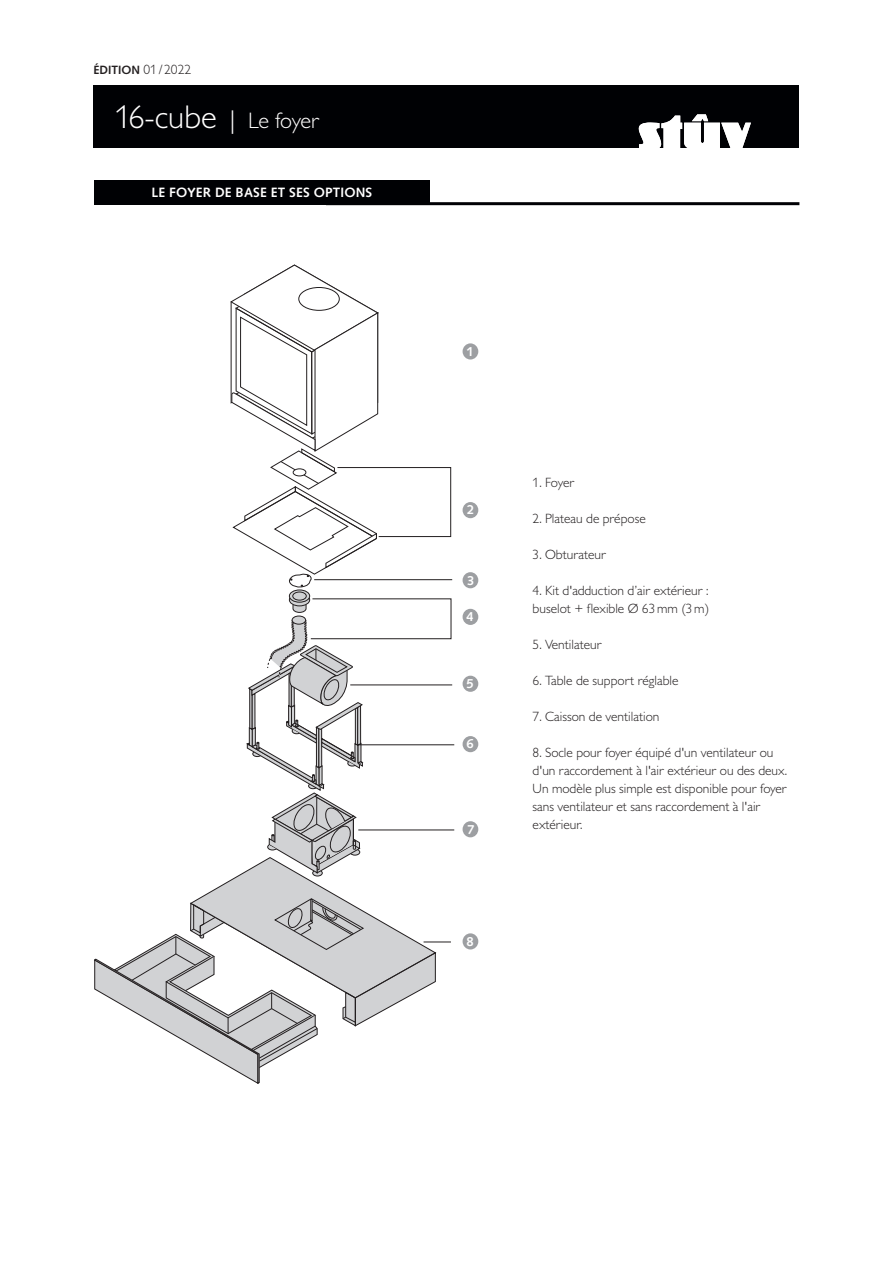
<style>
.page{position:relative;width:893px;height:1263px;background:#fff}
.page>*{position:absolute;margin:0;border:0;box-sizing:border-box;transform-origin:0 0}
.t1{font:300 33px "Gill Sans MT Pro";color:#fff}
.t2{font:300 13.5px/18px "Gill Sans MT Pro";color:#231f20}
.t3{font:700 13.5px "Syntax LT Std";letter-spacing:.01em;color:#fff}
.t4{font:700 13.05px "Syntax LT Std";color:#fff}
.t5{font:700 12px "Syntax LT Std";color:#231f20}
.s1{font-family:"Gill Sans MT Pro";font-weight:300;font-size:13.5px}
.s2{font-size:25.5px}
.s3{font-size:22.5px}
</style>
<div class="page">
<div style="left:94px;top:85px;width:705px;height:63px;background:#000104"></div>
<hr style="left:326px;top:202px;width:473px;height:3px;background:#000104">
<div style="left:94px;top:180px;width:335px;height:25px;background:#000104"></div>
<svg style="left:639px;top:114px;width:112px;height:34px"></svg>
<svg style="left:289px;top:590px;width:21px;height:12px"></svg>
<div style="left:289px;top:590px;width:21px;height:12px;border:1px solid #231f20;border-radius:50%"></div>
<div style="left:293px;top:592px;width:13px;height:8px;background:#d1d2d4;border-radius:50%"></div>
<div style="left:292px;top:592px;width:15px;height:8px;border:1px solid #231f20;border-radius:50%"></div>
<div style="left:463px;top:343px;width:15px;height:16px;background:#9d9fa2;border-radius:50%"></div>
<div style="left:463px;top:502px;width:15px;height:16px;background:#9d9fa2;border-radius:50%"></div>
<div style="left:463px;top:572px;width:15px;height:16px;background:#9d9fa2;border-radius:50%"></div>
<div style="left:463px;top:609px;width:15px;height:16px;background:#9d9fa2;border-radius:50%"></div>
<div style="left:463px;top:676px;width:15px;height:16px;background:#9d9fa2;border-radius:50%"></div>
<div style="left:463px;top:736px;width:15px;height:16px;background:#9d9fa2;border-radius:50%"></div>
<div style="left:463px;top:933px;width:15px;height:16px;background:#9d9fa2;border-radius:50%"></div>
<svg style="left:230px;top:264px;width:221px;height:324px"></svg>
<hr style="left:314px;top:579px;width:138px;height:1px;background:#231f20">
<hr style="left:350px;top:685px;width:102px;height:1px;background:#231f20">
<hr style="left:358px;top:744px;width:96px;height:1px;background:#231f20">
<svg style="left:94px;top:597px;width:357px;height:487px"></svg>
<div style="left:463px;top:821px;width:15px;height:16px;background:#9d9fa2;border-radius:50%"></div>
<hr style="left:358px;top:830px;width:96px;height:1px;background:#231f20">
<p class="t5" style="left:94px;top:63px;width:99px">ÉDITION <span class="s1">01/2022</span></p>
<h1 class="t1" style="left:115px;top:97px;width:206px">16-cube <span class="s2">|</span> <span class="s3">Le foyer</span></h1>
<p class="t3" style="left:152px;top:185px;width:222px">LE FOYER DE BASE ET SES OPTIONS</p>
<p class="t4" style="left:467px;top:344px;width:9px">1</p>
<p class="t4" style="left:467px;top:502px;width:9px">2</p>
<p class="t4" style="left:467px;top:573px;width:9px">3</p>
<p class="t4" style="left:467px;top:609px;width:9px">4</p>
<p class="t4" style="left:467px;top:676px;width:9px">5</p>
<p class="t4" style="left:467px;top:736px;width:9px">6</p>
<p class="t4" style="left:468px;top:822px;width:9px">7</p>
<p class="t4" style="left:467px;top:934px;width:9px">8</p>
<p class="t2" style="left:533px;top:473px;width:44px">1. Foyer</p>
<p class="t2" style="left:533px;top:509px;width:115px">2. Plateau de prépose</p>
<p class="t2" style="left:533px;top:545px;width:75px">3. Obturateur</p>
<p class="t2" style="left:533px;top:581px;width:178px">4. Kit d'adduction d’air extérieur : buselot + flexible Ø 63mm (3m)</p>
<p class="t2" style="left:533px;top:635px;width:71px">5. Ventilateur</p>
<p class="t2" style="left:533px;top:671px;width:147px">6. Table de support réglable</p>
<p class="t2" style="left:533px;top:707px;width:128px">7. Caisson de ventilation</p>
<p class="t2" style="left:533px;top:743px;width:256px">8. Socle pour foyer équipé d'un ventilateur ou d'un raccordement à l'air extérieur ou des deux.<br>Un modèle plus simple est disponible pour foyer sans ventilateur et sans raccordement à l'air extérieur.</p>
</div>
